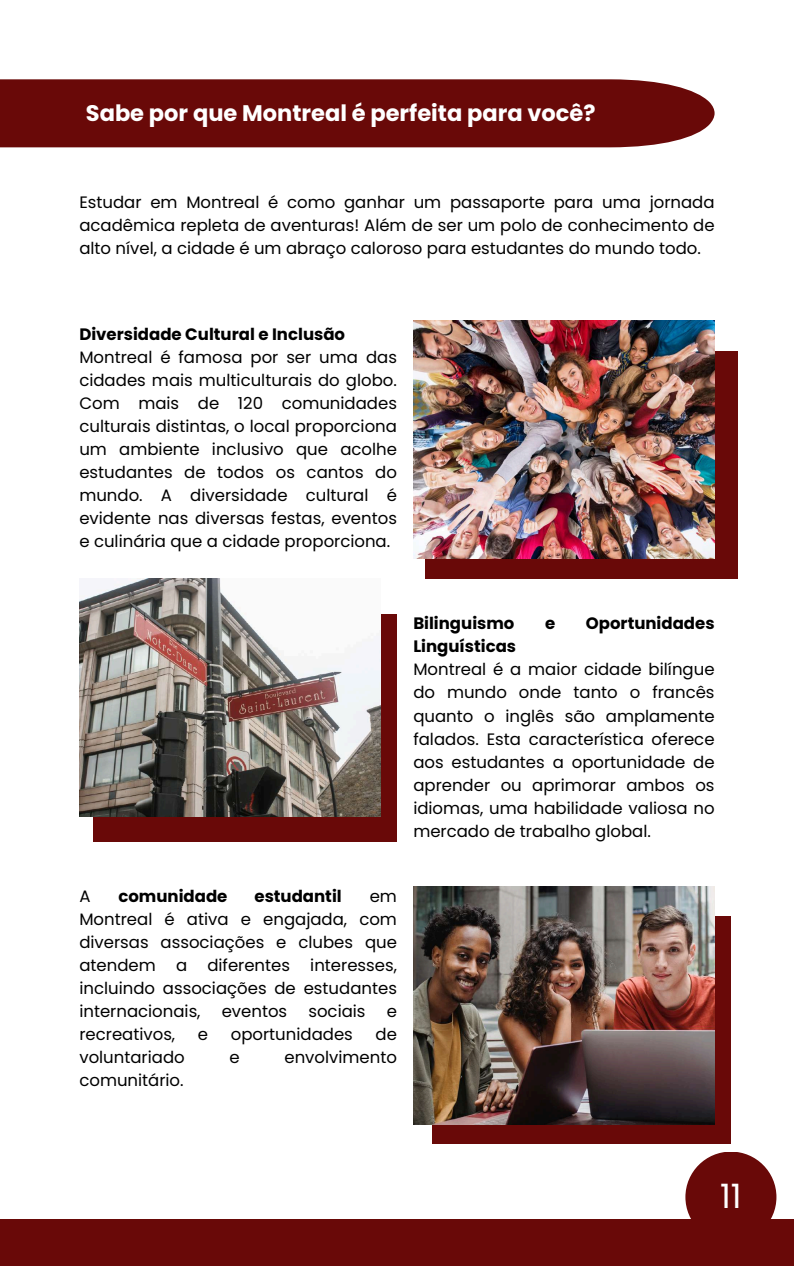
<style>
.page{position:relative;width:794px;height:1266px;background:#fff}
.page>*{position:absolute;margin:0;border:0;box-sizing:border-box;transform-origin:0 0}
.t1{font:33.53px "Poppins";color:#fff}
.t2{font:700 22.5px "Poppins";color:#fff}
.t3{font:16.5px/23.1px "Poppins";color:#000;text-align:justify}
.t4{font:700 16.5px "Poppins";color:#000}
</style>
<div class="page">
<div style="left:93px;top:614px;width:304px;height:227px;background:#690908"></div>
<div style="left:425px;top:351px;width:312px;height:227px;background:#690908"></div>
<div style="left:432px;top:916px;width:298px;height:228px;background:#690908"></div>
<img style="left:79px;top:578px;width:301px;height:238px">
<img style="left:413px;top:886px;width:301px;height:238px">
<img style="left:413px;top:321px;width:301px;height:238px">
<div style="left:0;top:79px;width:714px;height:68px;background:#690908"></div>
<div style="left:0;top:1219px;width:793px;height:47px;background:#690908"></div>
<div style="left:685px;top:1151px;width:91px;height:91px;background:#690908;border-radius:50%"></div>
<h2 class="t2" style="left:86px;top:97px;width:511px">Sabe por que Montreal é perfeita para você?</h2>
<p class="t3" style="left:79px;top:191px;width:636px">Estudar em Montreal é como ganhar um passaporte para uma jornada acadêmica repleta de aventuras! Além de ser um polo de conhecimento de alto nível, a cidade é um abraço caloroso para estudantes do mundo todo.</p>
<p class="t4" style="left:79px;top:322px;width:267px">Diversidade Cultural e Inclusão</p>
<p class="t3" style="left:79px;top:346px;width:319px">Montreal é famosa por ser uma das cidades mais multiculturais do globo.<br>Com mais de 120 comunidades culturais distintas, o local proporciona um ambiente inclusivo que acolhe estudantes de todos os cantos do mundo. A diversidade cultural é evidente nas diversas festas, eventos e culinária que a cidade proporciona.</p>
<p class="t4" style="left:413px;top:612px;width:103px">Bilinguismo</p>
<p class="t4" style="left:544px;top:612px;width:12px">e</p>
<p class="t4" style="left:585px;top:612px;width:130px">Oportunidades</p>
<p class="t4" style="left:413px;top:635px;width:104px">Linguísticas</p>
<p class="t3" style="left:413px;top:658px;width:302px">Montreal é a maior cidade bilíngue do mundo onde tanto o francês quanto o inglês são amplamente falados. Esta característica oferece aos estudantes a oportunidade de aprender ou aprimorar ambos os idiomas, uma habilidade valiosa no mercado de trabalho global.</p>
<p class="t3" style="left:79px;top:884px;width:13px">A</p>
<p class="t4" style="left:118px;top:884px;width:110px">comunidade</p>
<p class="t4" style="left:254px;top:884px;width:89px">estudantil</p>
<p class="t3" style="left:79px;top:884px;width:319px;text-indent:290px">em Montreal é ativa e engajada, com diversas associações e clubes que atendem a diferentes interesses, incluindo associações de estudantes internacionais,</p>
<p class="t3" style="left:221px;top:999px;width:67px">eventos</p>
<p class="t3" style="left:308px;top:999px;width:59px">sociais</p>
<p class="t3" style="left:386px;top:999px;width:12px">e</p>
<p class="t3" style="left:79px;top:1023px;width:97px">recreativos,</p>
<p class="t3" style="left:198px;top:1023px;width:12px">e</p>
<p class="t3" style="left:231px;top:1023px;width:123px">oportunidades</p>
<p class="t3" style="left:375px;top:1023px;width:23px">de</p>
<p class="t3" style="left:79px;top:1046px;width:107px">voluntariado</p>
<p class="t3" style="left:229px;top:1046px;width:12px">e</p>
<p class="t3" style="left:284px;top:1046px;width:114px">envolvimento</p>
<p class="t3" style="left:79px;top:1069px;width:106px">comunitário.</p>
<h1 class="t1" style="left:719px;top:1173px;width:23px">11</h1>
</div>
